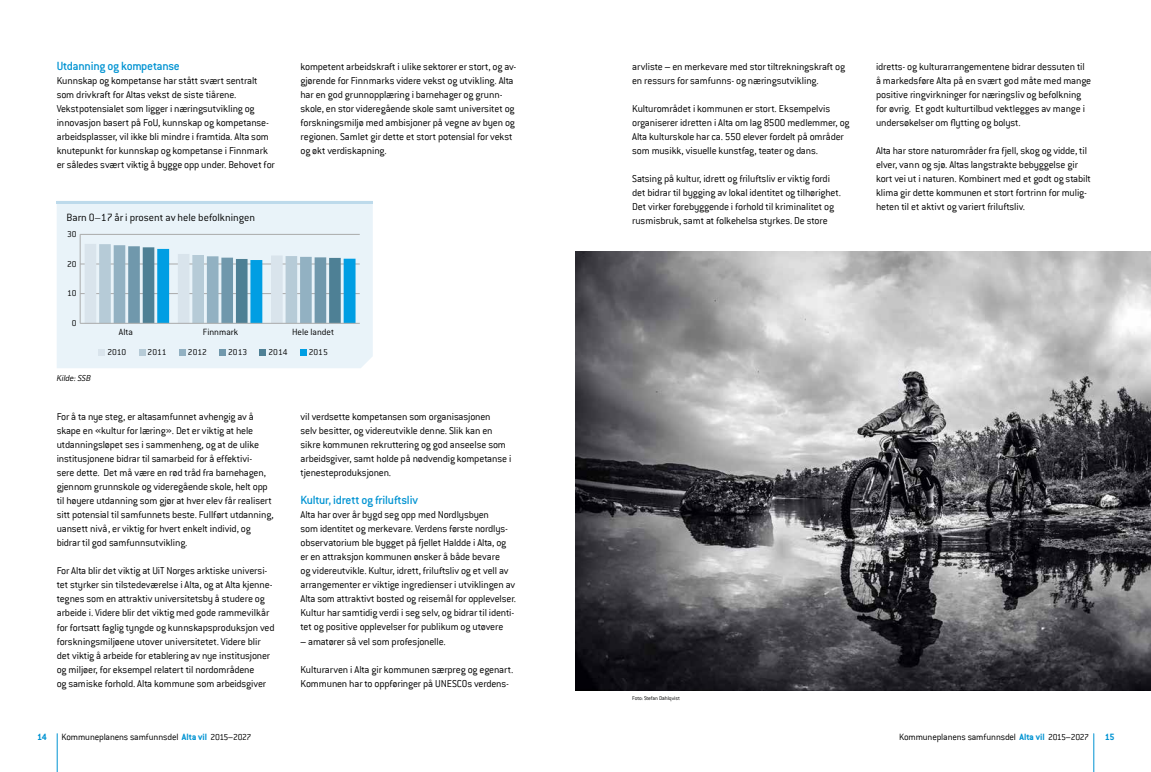
<style>
.page{position:relative;width:1151px;height:772px;background:#fff}
.page>*{position:absolute;margin:0;border:0;box-sizing:border-box;transform-origin:0 0}
.t1{font:500 13px "Conduit ITC";letter-spacing:-.01em;color:#0093d2}
.t2{font:300 11.6px "Conduit ITC";color:#000}
.t3{font:300 11px/14px "Conduit ITC";letter-spacing:-.015em;color:#000}
.t4{font:300 10px "Conduit ITC";letter-spacing:-.015em;color:#000}
.t5{font:700 10px "Conduit ITC";color:#0093d2}
.t6{font:300 9.9px "Conduit ITC";color:#000}
.t7{font:italic 300 9.5px "Conduit ITC";color:#000}
.t8{font:300 9.4px "Conduit ITC";color:#000}
.t9{font:300 6px "Conduit ITC";letter-spacing:-.01em;color:#000}
.s1{font-weight:700;color:#0093d2}
.s2{font-size:9.5px}
</style>
<div class="page">
<hr style="left:57px;top:733px;width:1px;height:38px;background:#0093d2">
<hr style="left:1093px;top:733px;width:1px;height:38px;background:#0093d2">
<div style="left:57px;top:203px;width:316px;height:165px;background:#e9f3f9"></div>
<hr style="left:80px;top:293px;width:280px;height:1px;background:#a9aaaa">
<hr style="left:80px;top:263px;width:280px;height:1px;background:#a9aaaa">
<hr style="left:80px;top:234px;width:280px;height:1px;background:#a9aaaa">
<svg style="left:85px;top:244px;width:271px;height:79px;background:#9dc3d6"></svg>
<hr style="left:80px;top:234px;width:1px;height:89px;background:#a9aaaa">
<hr style="left:80px;top:323px;width:280px;height:1px;background:#a9aaaa">
<svg style="left:99px;top:349px;width:6px;height:6px"></svg>
<svg style="left:139px;top:349px;width:6px;height:6px"></svg>
<svg style="left:179px;top:349px;width:6px;height:6px"></svg>
<svg style="left:220px;top:349px;width:6px;height:6px"></svg>
<svg style="left:260px;top:349px;width:6px;height:6px"></svg>
<svg style="left:300px;top:349px;width:6px;height:6px"></svg>
<hr style="left:57px;top:201px;width:316px;height:2px;background:#bddaeb">
<img style="left:575px;top:251px;width:576px;height:438px">
<p class="t1" style="left:57px;top:58px;width:125px">Utdanning og kompetanse</p>
<p class="t3" style="left:57px;top:73px;width:220px">Kunnskap og kompetanse har stått svært sentralt som drivkraft for Altas vekst de siste tiårene.<br>Vekstpotensialet som ligger i næringsutvikling og innovasjon basert på FoU, kunnskap og kompetanse&shy;arbeidsplasser, vil ikke bli mindre i framtida. Alta som knutepunkt for kunnskap og kompetanse i Finnmark er således svært viktig å bygge opp under. Behovet for</p>
<p class="t2" style="left:67px;top:211px;width:190px">Barn 0–17 år i prosent av hele befolkningen</p>
<p class="t8" style="left:67px;top:229px;width:11px">30</p>
<p class="t8" style="left:67px;top:258px;width:11px">20</p>
<p class="t8" style="left:67px;top:288px;width:11px">10</p>
<p class="t8" style="left:72px;top:318px;width:6px">0</p>
<p class="t3" style="left:300px;top:59px;width:217px">kompetent arbeidskraft i ulike sektorer er stort, og av&shy;gjørende for Finnmarks videre vekst og utvikling. Alta har en god grunnopplæring i barnehager og grunn&shy;skole, en stor videregående skole samt universitet og forskningsmiljø med ambisjoner på vegne av byen og regionen. Samlet gir dette et stort potensial for vekst og økt verdiskapning.</p>
<p class="t3" style="left:632px;top:59px;width:214px">arvliste – en merkevare med stor tiltrekningskraft og en ressurs for samfunns- og næringsutvikling.</p>
<p class="t3" style="left:632px;top:101px;width:219px">Kulturområdet i kommunen er stort. Eksempelvis organiserer idretten i Alta om lag 8500 medlemmer, og Alta kulturskole har ca. 550 elever fordelt på områder som musikk, visuelle kunstfag, teater og dans.</p>
<p class="t3" style="left:632px;top:171px;width:210px">Satsing på kultur, idrett og friluftsliv er viktig fordi det bidrar til bygging av lokal identitet og tilhørighet.<br>Det virker forebyggende i forhold til kriminalitet og rusmisbruk, samt at folkehelsa styrkes. De store</p>
<p class="t6" style="left:119px;top:326px;width:16px">Alta</p>
<p class="t6" style="left:203px;top:326px;width:37px">Finnmark</p>
<p class="t6" style="left:292px;top:326px;width:44px">Hele landet</p>
<p class="t8" style="left:107px;top:347px;width:21px">2010</p>
<p class="t8" style="left:148px;top:347px;width:21px">2011</p>
<p class="t8" style="left:188px;top:347px;width:21px">2012</p>
<p class="t8" style="left:228px;top:347px;width:21px">2013</p>
<p class="t8" style="left:268px;top:347px;width:21px">2014</p>
<p class="t8" style="left:309px;top:347px;width:21px">2015</p>
<p class="t7" style="left:57px;top:373px;width:36px">Kilde: SSB</p>
<p class="t3" style="left:57px;top:409px;width:219px">For å ta nye steg, er altasamfunnet avhengig av å skape en «kultur for læring». Det er viktig at hele utdanningsløpet ses i sammenheng, og at de ulike institusjonene bidrar til samarbeid for å effektivi-<br>sere dette. Det må være en rød tråd fra barnehagen, gjennom grunnskole og videregående skole, helt opp til høyere utdanning som gjør at hver elev får realisert sitt potensial til samfunnets beste. Fullført utdanning, uansett nivå, er viktig for hvert enkelt individ, og bidrar til god samfunnsutvikling.</p>
<p class="t3" style="left:57px;top:563px;width:219px">For Alta blir det viktig at UiT Norges arktiske universi&shy;tet styrker sin tilstedeværelse i Alta, og at Alta kjenne&shy;tegnes som en attraktiv universitetsby å studere og arbeide i. Videre blir det viktig med gode rammevilkår for fortsatt faglig tyngde og kunnskapsproduksjon ved forskningsmiljøene utover universitetet. Videre blir det viktig å arbeide for etablering av nye institusjoner og miljøer, for eksempel relatert til nordområdene<br>og samiske forhold. Alta kommune som arbeidsgiver</p>
<p class="t3" style="left:300px;top:409px;width:212px">vil verdsette kompetansen som organisasjonen<br>selv besitter, og videreutvikle denne. Slik kan en sikre kommunen rekruttering og god anseelse som arbeidsgiver, samt holde på nødvendig kompetanse i tjenesteproduksjonen.</p>
<p class="t1" style="left:300px;top:492px;width:119px">Kultur, idrett og friluftsliv</p>
<p class="t3" style="left:300px;top:507px;width:217px">Alta har over år bygd seg opp med Nordlysbyen<br>som identitet og merkevare. Verdens første nordlys&shy;observatorium ble bygget på fjellet Haldde i Alta, og er en attraksjon kommunen ønsker å både bevare<br>og videreutvikle. Kultur, idrett, friluftsliv og et vell av arrangementer er viktige ingredienser i utviklingen av Alta som attraktivt bosted og reisemål for opplevelser.<br>Kultur har samtidig verdi i seg selv, og bidrar til identi&shy;tet og positive opplevelser for publikum og utøvere</p>
<p class="t3" style="left:300px;top:633px;width:147px">– amatører så vel som profesjonelle.</p>
<p class="t3" style="left:300px;top:661px;width:214px">Kulturarven i Alta gir kommunen særpreg og egenart.<br>Kommunen har to oppføringer på UNESCOs verdens-</p>
<p class="t9" style="left:632px;top:694px;width:49px">Foto: Stefan Dahlqvist</p>
<p class="t3" style="left:876px;top:59px;width:217px">idretts- og kulturarrangementene bidrar dessuten til å markedsføre Alta på en svært god måte med mange positive ringvirkninger for næringsliv og befolkning for øvrig. Et godt kulturtilbud vektlegges av mange i undersøkelser om flytting og bolyst.</p>
<p class="t3" style="left:876px;top:143px;width:216px">Alta har store naturområder fra fjell, skog og vidde, til elver, vann og sjø. Altas langstrakte bebyggelse gir kort vei ut i naturen. Kombinert med et godt og stabilt klima gir dette kommunen et stort fortrinn for mulig&shy;heten til et aktivt og variert friluftsliv.</p>
<p class="t5" style="left:37px;top:730px;width:11px">14</p>
<p class="t4" style="left:61px;top:730px;width:192px">Kommuneplanens samfunnsdel <span class="s1">Alta vil</span> <span class="s2">2015–2027</span></p>
<p class="t4" style="left:899px;top:730px;width:192px">Kommuneplanens samfunnsdel <span class="s1">Alta vil</span> <span class="s2">2015–2027</span></p>
<p class="t5" style="left:1105px;top:730px;width:11px">15</p>
</div>
